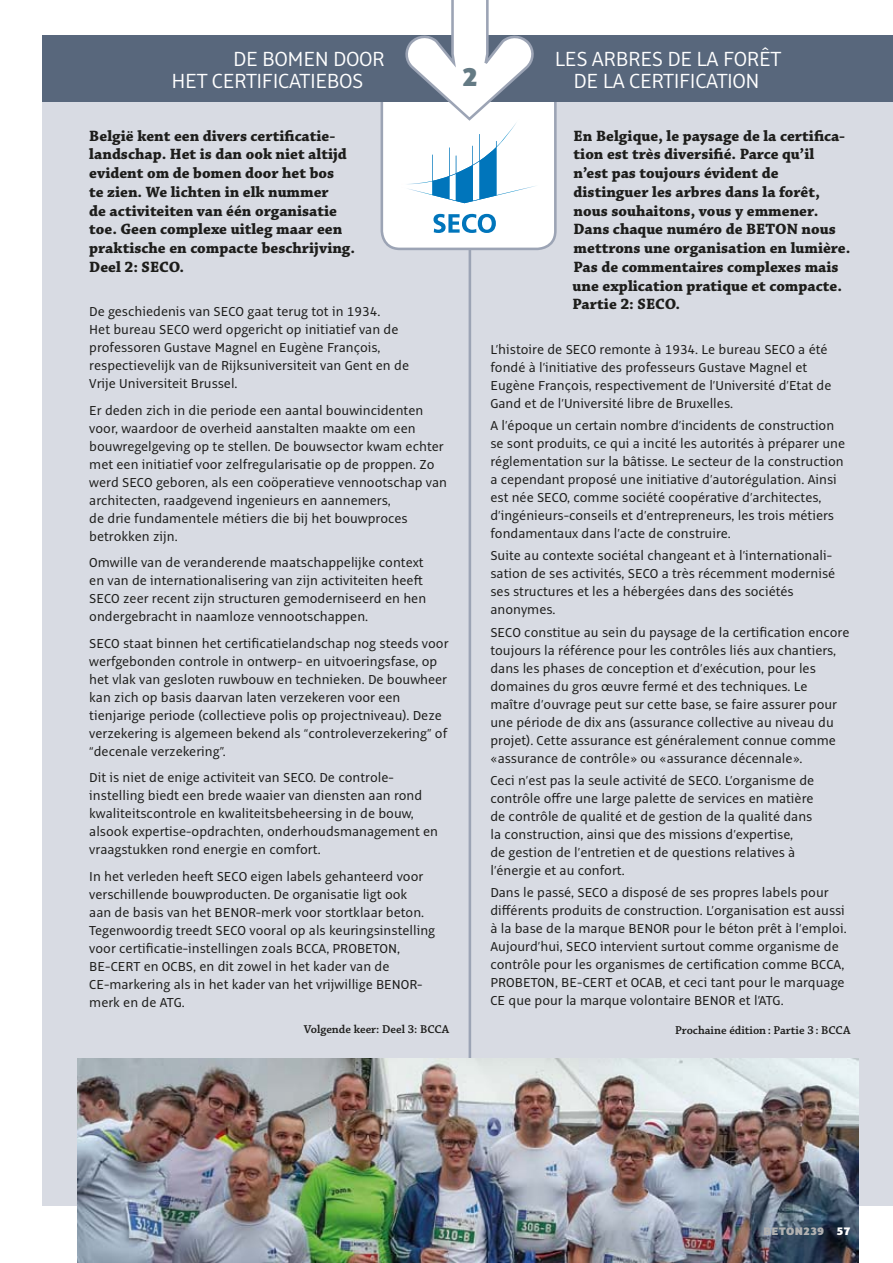
<style>
.page{position:relative;width:893px;height:1263px;background:#fff}
.page>*{position:absolute;margin:0;border:0;box-sizing:border-box;transform-origin:0 0}
.t1{font:900 28.5px "Alto Pro";color:#647a84}
.t2{font:300 22.5px/22.5px "Alto Pro";letter-spacing:-.02em;color:#fff}
.t3{font:700 15.75px/18.8px "Chaparral Pro";color:#1d1d1b}
.t4{font:14.25px/18px "Alto Pro";color:#1d1d1b}
.t5{font:600 12px "Chaparral Pro";color:#1d1d1b}
.t6{font:900 12px "Alto Pro";letter-spacing:.04em;color:#b2b2b2}
.s1{color:#fff}
</style>
<div class="page">
<div style="left:43px;top:74px;width:850px;height:1131px;background:#d8dbe3"></div>
<hr style="left:469px;top:121px;width:2px;height:1057px;background:#9ca4b5">
<div style="left:43px;top:35px;width:850px;height:67px;background:#58677c"></div>
<svg style="left:380px;top:0;width:177px;height:251px"></svg>
<img style="left:77px;top:1059px;width:781px;height:204px">
<h2 class="t2" style="left:172px;top:49px;width:215px;text-indent:61px">DE BOMEN DOOR<br>HET CERTIFICATIEBOS</h2>
<h2 class="t2" style="left:555px;top:49px;width:228px;text-align:center">LES ARBRES DE LA FORÊT<br>DE LA CERTIFICATION</h2>
<h1 class="t1" style="left:462px;top:65px;width:17px">2</h1>
<p class="t3" style="left:89px;top:127px;width:267px">België kent een divers certificatie&shy;landschap. Het is dan ook niet altijd evident om de bomen door het bos<br>te zien. We lichten in elk nummer<br>de activiteiten van één organisatie toe. Geen complexe uitleg maar een praktische en compacte beschrijving.<br>Deel 2: SECO.</p>
<p class="t4" style="left:89px;top:304px;width:321px">De geschiedenis van SECO gaat terug tot in 1934.<br>Het bureau SECO werd opgericht op initiatief van de professoren Gustave Magnel en Eugène François, respectievelijk van de Rijksuniversiteit van Gent en de Vrije Universiteit Brussel.</p>
<p class="t4" style="left:89px;top:402px;width:359px">Er deden zich in die periode een aantal bouwincidenten voor, waardoor de overheid aanstalten maakte om een bouwregelgeving op te stellen. De bouwsector kwam echter met een initiatief voor zelfregularisatie op de proppen. Zo werd SECO geboren, als een coöperatieve vennootschap van architecten, raadgevend ingenieurs en aannemers,<br>de drie fundamentele métiers die bij het bouwproces betrokken zijn.</p>
<p class="t4" style="left:89px;top:555px;width:338px">Omwille van de veranderende maatschappelijke context en van de internationalisering van zijn activiteiten heeft SECO zeer recent zijn structuren gemoderniseerd en hen ondergebracht in naamloze vennootschappen.</p>
<p class="t4" style="left:89px;top:635px;width:361px">SECO staat binnen het certificatielandschap nog steeds voor werfgebonden controle in ontwerp- en uitvoeringsfase, op het vlak van gesloten ruwbouw en technieken. De bouwheer kan zich op basis daarvan laten verzekeren voor een tienjarige periode (collectieve polis op projectniveau). Deze verzekering is algemeen bekend als “controleverzekering” of “decenale verzekering”.</p>
<p class="t4" style="left:89px;top:770px;width:350px">Dit is niet de enige activiteit van SECO. De controle&shy;instelling biedt een brede waaier van diensten aan rond kwaliteitscontrole en kwaliteitsbeheersing in de bouw, alsook expertise-opdrachten, onderhoudsmanagement en vraagstukken rond energie en comfort.</p>
<p class="t4" style="left:89px;top:868px;width:347px">In het verleden heeft SECO eigen labels gehanteerd voor verschillende bouwproducten. De organisatie ligt ook<br>aan de basis van het BENOR-merk voor stortklaar beton.<br>Tegenwoordig treedt SECO vooral op als keuringsinstelling voor certificatie-instellingen zoals BCCA, PROBETON, BE-CERT en OCBS, en dit zowel in het kader van de CE-markering als in het kader van het vrijwillige BENOR&shy;merk en de ATG.</p>
<p class="t5" style="left:304px;top:1025px;width:147px">Volgende keer: Deel 3: BCCA</p>
<p class="t3" style="left:573px;top:127px;width:279px">En Belgique, le paysage de la certifi ca&shy;tion est très diversifié. Parce qu’il n’est pas toujours évident de distinguer les arbres dans la forêt, nous souhaitons, vous y emmener.<br>Dans chaque numéro de BETON nous mettrons une organisation en lumière.<br>Pas de commentaires complexes mais une explication pratique et compacte.<br>Partie 2: SECO.</p>
<p class="t4" style="left:490px;top:341px;width:342px">L’histoire de SECO remonte à 1934. Le bureau SECO a été fondé à l’initiative des professeurs Gustave Magnel et Eugène François, respectivement de l’Université d’Etat de Gand et de l’Université libre de Bruxelles.</p>
<p class="t4" style="left:490px;top:417px;width:356px">A l’époque un certain nombre d’incidents de construction se sont produits, ce qui a incité les autorités à préparer une réglementation sur la bâtisse. Le secteur de la construction a cependant proposé une initiative d’autorégulation. Ainsi est née SECO, comme société coopérative d’architectes, d’ingénieurs-conseils et d’entrepreneurs, les trois métiers fondamentaux dans l’acte de construire.</p>
<p class="t4" style="left:490px;top:548px;width:346px">Suite au contexte sociétal changeant et à l’internationa li&shy;sation de ses activités, SECO a très récemment modernisé ses structures et les a hébergées dans des sociétés anonymes.</p>
<p class="t4" style="left:490px;top:624px;width:360px">SECO constitue au sein du paysage de la certification encore toujours la référence pour les contrôles liés aux chantiers, dans les phases de conception et d’exécution, pour les domaines du gros œuvre fermé et des techniques. Le maître d’ouvrage peut sur cette base, se faire assurer pour une période de dix ans (assurance collective au niveau du projet). Cette assurance est généralement connue comme<br>« assurance de contrôle » ou « assurance décennale ».</p>
<p class="t4" style="left:490px;top:772px;width:325px">Ceci n’est pas la seule activité de SECO. L’organisme de contrôle offre une large palette de services en matière de contrôle de qualité et de gestion de la qualité dans la construction, ainsi que des missions d’expertise,<br>de gestion de l’entretien et de questions relatives à l’énergie et au confort.</p>
<p class="t4" style="left:490px;top:884px;width:358px">Dans le passé, SECO a disposé de ses propres labels pour différents produits de construction. L’organisation est aussi à la base de la marque BENOR pour le béton prêt à l’emploi.<br>Aujourd’hui, SECO intervient surtout comme organisme de contrôle pour les organismes de certification comme BCCA, PROBETON, BE-CERT et OCAB, et ceci tant pour le marquage CE que pour la marque volontaire BENOR et l’ATG.</p>
<p class="t5" style="left:675px;top:1025px;width:177px">Prochaine édition : Partie 3 : BCCA</p>
<p class="t6" style="left:763px;top:1226px;width:88px">BETON239 <span class="s1">57</span></p>
</div>
